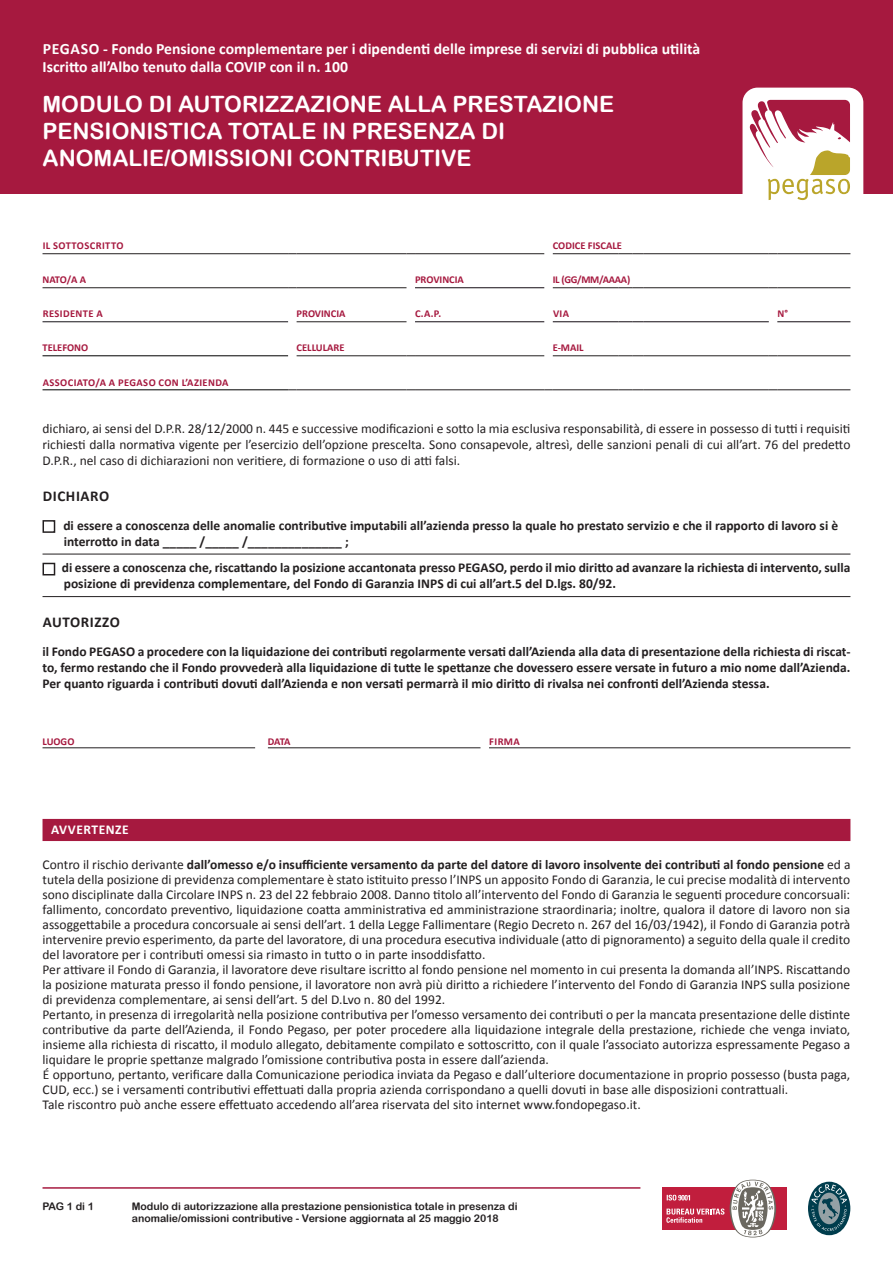
<style>
.page{position:relative;width:893px;height:1263px;background:#fff}
.page>*{position:absolute;margin:0;border:0;box-sizing:border-box;transform-origin:0 0}
.t1{font:22.5px/27px "Arial Rounded MT Bold";color:#fff}
.t2{font:700 15.75px/18px "Calibri";color:#fff}
.t3{font:700 15px "Calibri";letter-spacing:.04em;color:#231f20}
.t4{font:13.5px/15px "Calibri";color:#231f20;text-align:justify}
.t5{font:700 13.5px/16.2px "Calibri";color:#231f20}
.t6{font:700 13.5px "Calibri";letter-spacing:.04em;color:#fff}
.t7{font:10.5px/12.6px "Arial Rounded MT Bold";color:#231f20}
.t8{font:700 10.5px "Calibri";color:#a6193f}
.t9{font:700 10.5px "Calibri";letter-spacing:.04em;color:#a6193f}
.t10{font:700 10.5px "Calibri";letter-spacing:-.03em;color:#a6193f}
.s1{font-weight:700}
</style>
<div class="page">
<div style="left:662px;top:1187px;width:125px;height:43px;background:#c11e3d"></div>
<svg style="left:666px;top:1208px;width:58px;height:15px"></svg>
<svg style="left:730px;top:1179px;width:46px;height:58px"></svg>
<svg style="left:667px;top:1195px;width:23px;height:5px"></svg>
<div style="left:808px;top:1182px;width:42px;height:53px;background:#003d4d;border-radius:50%"></div>
<svg style="left:811px;top:1184px;width:36px;height:47px"></svg>
<hr style="left:43px;top:1187px;width:597px;height:2px;background:#a6193f">
<div style="left:0;top:0;width:893px;height:194px;background:#a6193f"></div>
<div style="left:742px;top:88px;width:121px;height:144px;background:#fff;border-radius:15px"></div>
<svg style="left:749px;top:99px;width:101px;height:101px"></svg>
<hr style="left:415px;top:287px;width:129px;height:1px;background:#130c13">
<hr style="left:43px;top:287px;width:245px;height:1px;background:#231f20">
<hr style="left:297px;top:287px;width:109px;height:1px;background:#231f20">
<hr style="left:553px;top:287px;width:66px;height:1px;background:#231f20">
<svg style="left:619px;top:287px;width:25px;height:1px"></svg>
<hr style="left:644px;top:287px;width:125px;height:1px;background:#231f20">
<hr style="left:777px;top:287px;width:73px;height:1px;background:#231f20">
<hr style="left:43px;top:321px;width:245px;height:1px;background:#171419">
<hr style="left:297px;top:321px;width:109px;height:1px;background:#231f20">
<hr style="left:297px;top:355px;width:109px;height:1px;background:#231f20">
<hr style="left:415px;top:355px;width:129px;height:1px;background:#231f20">
<hr style="left:415px;top:321px;width:129px;height:1px;background:#130c13">
<hr style="left:553px;top:321px;width:66px;height:1px;background:#130c13">
<svg style="left:619px;top:321px;width:25px;height:1px"></svg>
<hr style="left:644px;top:321px;width:125px;height:1px;background:#130c13">
<hr style="left:777px;top:321px;width:73px;height:1px;background:#130c13">
<hr style="left:43px;top:390px;width:245px;height:1px;background:#000001">
<hr style="left:297px;top:390px;width:109px;height:1px;background:#231f20">
<hr style="left:415px;top:390px;width:129px;height:1px;background:#231f20">
<hr style="left:553px;top:390px;width:66px;height:1px;background:#231f20">
<svg style="left:619px;top:390px;width:25px;height:1px"></svg>
<hr style="left:644px;top:390px;width:125px;height:1px;background:#231f20">
<hr style="left:777px;top:390px;width:73px;height:1px;background:#231f20">
<hr style="left:553px;top:253px;width:66px;height:1px;background:#231f20">
<svg style="left:619px;top:253px;width:25px;height:1px"></svg>
<hr style="left:644px;top:253px;width:125px;height:1px;background:#231f20">
<hr style="left:777px;top:253px;width:73px;height:1px;background:#231f20">
<hr style="left:43px;top:253px;width:245px;height:1px;background:#231f20">
<hr style="left:297px;top:253px;width:109px;height:1px;background:#231f20">
<hr style="left:415px;top:253px;width:129px;height:1px;background:#231f20">
<hr style="left:553px;top:355px;width:66px;height:1px;background:#231f20">
<svg style="left:619px;top:355px;width:25px;height:1px"></svg>
<hr style="left:644px;top:355px;width:125px;height:1px;background:#231f20">
<hr style="left:777px;top:355px;width:73px;height:1px;background:#231f20">
<hr style="left:43px;top:355px;width:245px;height:1px;background:#000001">
<hr style="left:43px;top:554px;width:807px;height:1px;background:#231f20">
<hr style="left:43px;top:596px;width:807px;height:1px;background:#231f20">
<div style="left:43px;top:520px;width:12px;height:13px;border:1px solid #231f20"></div>
<div style="left:43px;top:563px;width:12px;height:12px;border:1px solid #231f20"></div>
<hr style="left:43px;top:747px;width:212px;height:1px;background:#231f20">
<hr style="left:268px;top:747px;width:212px;height:1px;background:#231f20">
<hr style="left:489px;top:747px;width:361px;height:1px;background:#231f20">
<div style="left:43px;top:819px;width:807px;height:22px;background:#a6193f"></div>
<p class="t2" style="left:43px;top:40px;width:659px">PEGASO - Fondo Pensione complementare per i dipendenti delle imprese di servizi di pubblica utilità<br>Iscritto all’Albo tenuto dalla COVIP con il n. 100</p>
<h1 class="t1" style="left:43px;top:90px;width:573px">MODULO DI AUTORIZZAZIONE ALLA PRESTAZIONE<br>PENSIONISTICA TOTALE IN PRESENZA DI<br>ANOMALIE/OMISSIONI CONTRIBUTIVE</h1>
<p class="t9" style="left:43px;top:239px;width:82px">IL SOTTOSCRITTO</p>
<p class="t8" style="left:553px;top:239px;width:71px">CODICE FISCALE</p>
<p class="t8" style="left:43px;top:273px;width:45px">NATO/A A</p>
<p class="t8" style="left:415px;top:273px;width:50px">PROVINCIA</p>
<p class="t10" style="left:553px;top:273px;width:79px">IL (GG/MM/AAAA)</p>
<p class="t9" style="left:43px;top:307px;width:62px">RESIDENTE A</p>
<p class="t8" style="left:297px;top:307px;width:50px">PROVINCIA</p>
<p class="t8" style="left:415px;top:307px;width:27px">C.A.P.</p>
<p class="t8" style="left:553px;top:307px;width:18px">VIA</p>
<p class="t8" style="left:777px;top:307px;width:12px">N°</p>
<p class="t8" style="left:43px;top:341px;width:47px">TELEFONO</p>
<p class="t8" style="left:297px;top:341px;width:49px">CELLULARE</p>
<p class="t8" style="left:553px;top:341px;width:32px">E-MAIL</p>
<p class="t9" style="left:43px;top:375px;width:187px">ASSOCIATO/A A PEGASO CON L’AZIENDA</p>
<p class="t4" style="left:43px;top:420px;width:809px;line-height:16.2px">dichiaro, ai sensi del D.P.R. 28/12/2000 n. 445 e successive modificazioni e sotto la mia esclusiva responsabilità, di essere in possesso di tutti i requisiti richiesti dalla normativa vigente per l’esercizio dell’opzione prescelta. Sono consapevole, altresì, delle sanzioni penali di cui all’art. 76 del predetto D.P.R., nel caso di dichiarazioni non veritiere, di formazione o uso di atti falsi.</p>
<p class="t3" style="left:43px;top:486px;width:68px">DICHIARO</p>
<p class="t5" style="left:63px;top:517px;width:776px">di essere a conoscenza delle anomalie contributive imputabili all’azienda presso la quale ho prestato servizio e che il rapporto di lavoro si è</p>
<p class="t5" style="left:64px;top:533px;width:286px">interrotto in data _____ /_____ /______________ ;</p>
<p class="t5" style="left:62px;top:560px;width:790px">di essere a conoscenza che, riscattando la posizione accantonata presso PEGASO, perdo il mio diritto ad avanzare la richiesta di intervento, sulla</p>
<p class="t5" style="left:64px;top:576px;width:554px">posizione di previdenza complementare, del Fondo di Garanzia INPS di cui all’art.5 del D.lgs. 80/92.</p>
<p class="t3" style="left:43px;top:612px;width:79px">AUTORIZZO</p>
<p class="t5" style="left:43px;top:643px;width:809px">il Fondo PEGASO a procedere con la liquidazione dei contributi regolarmente versati dall’Azienda alla data di presentazione della richiesta di riscat&shy;to, fermo restando che il Fondo provvederà alla liquidazione di tutte le spettanze che dovessero essere versate in futuro a mio nome dall’Azienda.</p>
<p class="t5" style="left:43px;top:675px;width:729px">Per quanto riguarda i contributi dovuti dall’Azienda e non versati permarrà il mio diritto di rivalsa nei confronti dell’Azienda stessa.</p>
<p class="t8" style="left:43px;top:735px;width:33px">LUOGO</p>
<p class="t8" style="left:268px;top:735px;width:24px">DATA</p>
<p class="t8" style="left:489px;top:735px;width:32px">FIRMA</p>
<p class="t6" style="left:51px;top:821px;width:79px">AVVERTENZE</p>
<p class="t4" style="left:43px;top:857px;width:809px">Contro il rischio derivante <span class="s1">dall’omesso e/o insufficiente versamento da parte del datore di lavoro insolvente dei contributi al fondo pensione</span> ed a tutela della posizione di previdenza complementare è stato istituito presso l’INPS un apposito Fondo di Garanzia, le cui precise modalità di intervento sono disciplinate dalla Circolare INPS n. 23 del 22 febbraio 2008. Danno titolo all’intervento del Fondo di Garanzia le seguenti procedure concorsuali: fallimento, concordato preventivo, liquidazione coatta amministrativa ed amministrazione straordinaria; inoltre, qualora il datore di lavoro non sia assoggettabile a procedura concorsuale ai sensi dell’art. 1 della Legge Fallimentare (Regio Decreto n. 267 del 16/03/1942), il Fondo di Garanzia potrà intervenire previo esperimento, da parte del lavoratore, di una procedura esecutiva individuale (atto di pignoramento) a seguito della quale il credito del lavoratore per i contributi omessi sia rimasto in tutto o in parte insoddisfatto.</p>
<p class="t4" style="left:43px;top:962px;width:809px">Per attivare il Fondo di Garanzia, il lavoratore deve risultare iscritto al fondo pensione nel momento in cui presenta la domanda all’INPS. Riscattando la posizione maturata presso il fondo pensione, il lavoratore non avrà più diritto a richiedere l’intervento del Fondo di Garanzia INPS sulla posizione di previdenza complementare, ai sensi dell’art. 5 del D.Lvo n. 80 del 1992.</p>
<p class="t4" style="left:43px;top:1007px;width:809px">Pertanto, in presenza di irregolarità nella posizione contributiva per l’omesso versamento dei contributi o per la mancata presentazione delle distinte contributive da parte dell’Azienda, il Fondo Pegaso, per poter procedere alla liquidazione integrale della prestazione, richiede che venga inviato, insieme alla richiesta di riscatto, il modulo allegato, debitamente compilato e sottoscritto, con il quale l’associato autorizza espressamente Pegaso a liquidare le proprie spettanze malgrado l’omissione contributiva posta in essere dall’azienda.</p>
<p class="t4" style="left:43px;top:1067px;width:809px">É opportuno, pertanto, verificare dalla Comunicazione periodica inviata da Pegaso e dall’ulteriore documentazione in proprio possesso (busta paga,<br>CUD, ecc.) se i versamenti contributivi effettuati dalla propria azienda corrispondano a quelli dovuti in base alle disposizioni contrattuali.</p>
<p class="t4" style="left:43px;top:1097px;width:600px">Tale riscontro può anche essere effettuato accedendo all’area riservata del sito internet www.fondopegaso.it.</p>
<p class="t7" style="left:43px;top:1199px;width:53px">PAG 1 di 1</p>
<p class="t7" style="left:132px;top:1199px;width:387px">Modulo di autorizzazione alla prestazione pensionistica totale in presenza di anomalie/omissioni contributive - Versione aggiornata al 25 maggio 2018</p>
</div>
